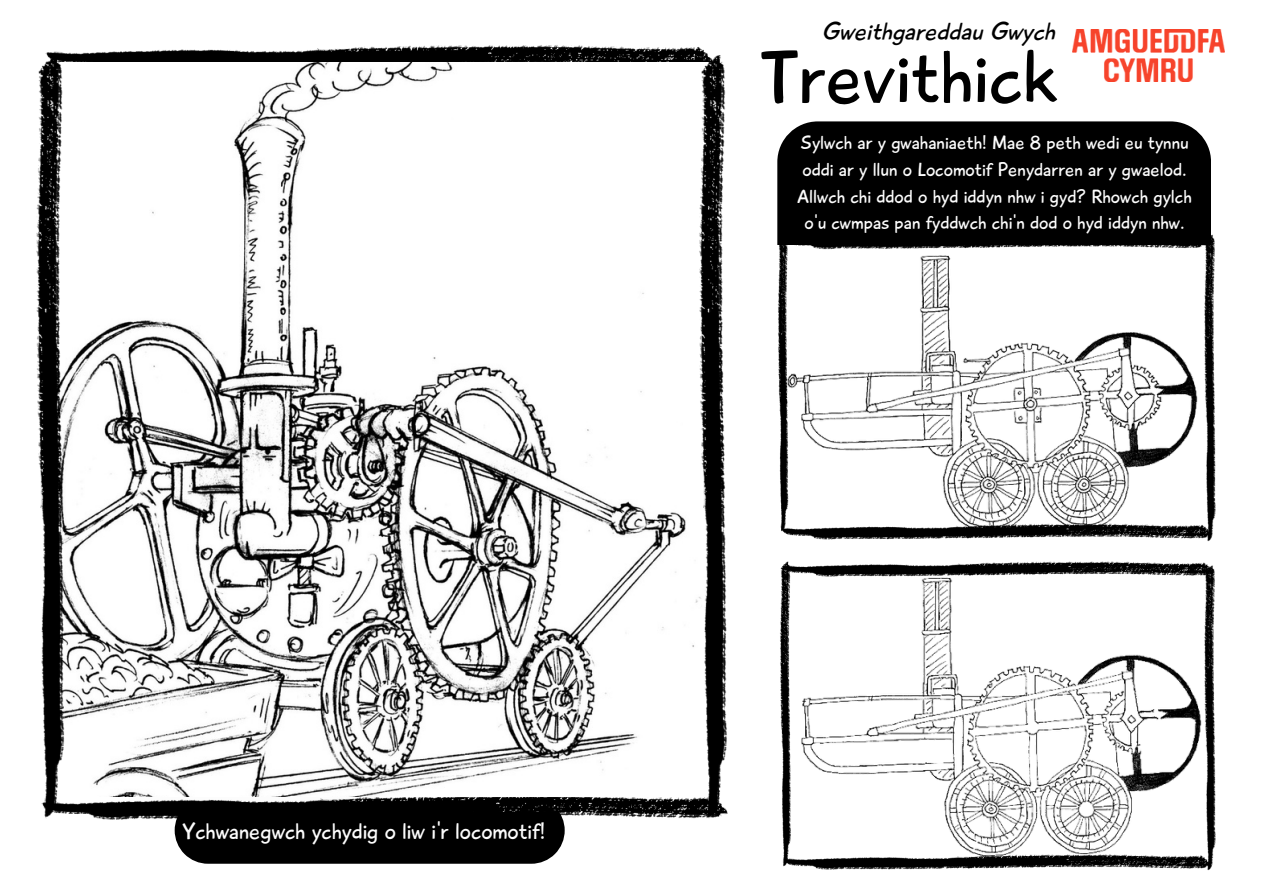
<style>
.page{position:relative;width:1263px;height:894px;background:#fff}
.page>*{position:absolute;margin:0;border:0;box-sizing:border-box;transform-origin:0 0}
.t1{font:77.4px "Playtime With Hot Toddies";color:#000}
.t2{font:italic 25.65px "Playtime With Hot Toddies";color:#000}
.t3{font:23.4px "Playtime With Hot Toddies";color:#fcfcfc}
.t4{font:19.35px/26.7px "Playtime With Hot Toddies";color:#fcfcfc;text-align:center}
</style>
<div class="page">
<div style="left:777px;top:121px;width:434px;height:271px;background:#000;border-radius:40px"></div>
<img style="left:791px;top:252px;width:409px;height:271px">
<svg style="left:791px;top:245px;width:413px;height:7px;background:#bebebe"></svg>
<img style="left:801px;top:580px;width:401px;height:273px">
<svg style="left:783px;top:523px;width:421px;height:17px"></svg>
<svg style="left:777px;top:234px;width:14px;height:298px"></svg>
<svg style="left:1204px;top:235px;width:12px;height:307px"></svg>
<svg style="left:793px;top:561px;width:415px;height:19px"></svg>
<svg style="left:793px;top:853px;width:411px;height:17px"></svg>
<svg style="left:780px;top:561px;width:13px;height:306px"></svg>
<svg style="left:1204px;top:565px;width:12px;height:306px"></svg>
<svg style="left:46px;top:45px;width:660px;height:18px;fill:#000"></svg>
<div style="left:175px;top:825px;width:390px;height:38px;background:#000"></div>
<svg style="left:70px;top:796px;width:628px;height:29px;fill:#000"></svg>
<img style="left:70px;top:63px;width:628px;height:733px">
<svg style="left:36px;top:53px;width:34px;height:765px"></svg>
<svg style="left:698px;top:53px;width:30px;height:765px"></svg>
<img style="left:1072px;top:29px;width:152px;height:52px">
<h2 class="t2" style="left:822px;top:23px;width:235px">Gweithgareddau Gwych</h2>
<h3 class="t1" style="left:761px;top:32px;width:299px">Trevithick</h3>
<p class="t4" style="left:798px;top:130px;width:396px">Sylwch ar y gwahaniaeth! Mae 8 peth wedi eu tynnu oddi ar y llun o Locomotif Penydarren ar y gwaelod.<br>Allwch chi ddod o hyd iddyn nhw i gyd? Rhowch gylch o'u cwmpas pan fyddwch chi'n dod o hyd iddyn nhw.</p>
<p class="t3" style="left:182px;top:816px;width:364px">Ychwanegwch ychydig o liw i'r locomotif!</p>
</div>
